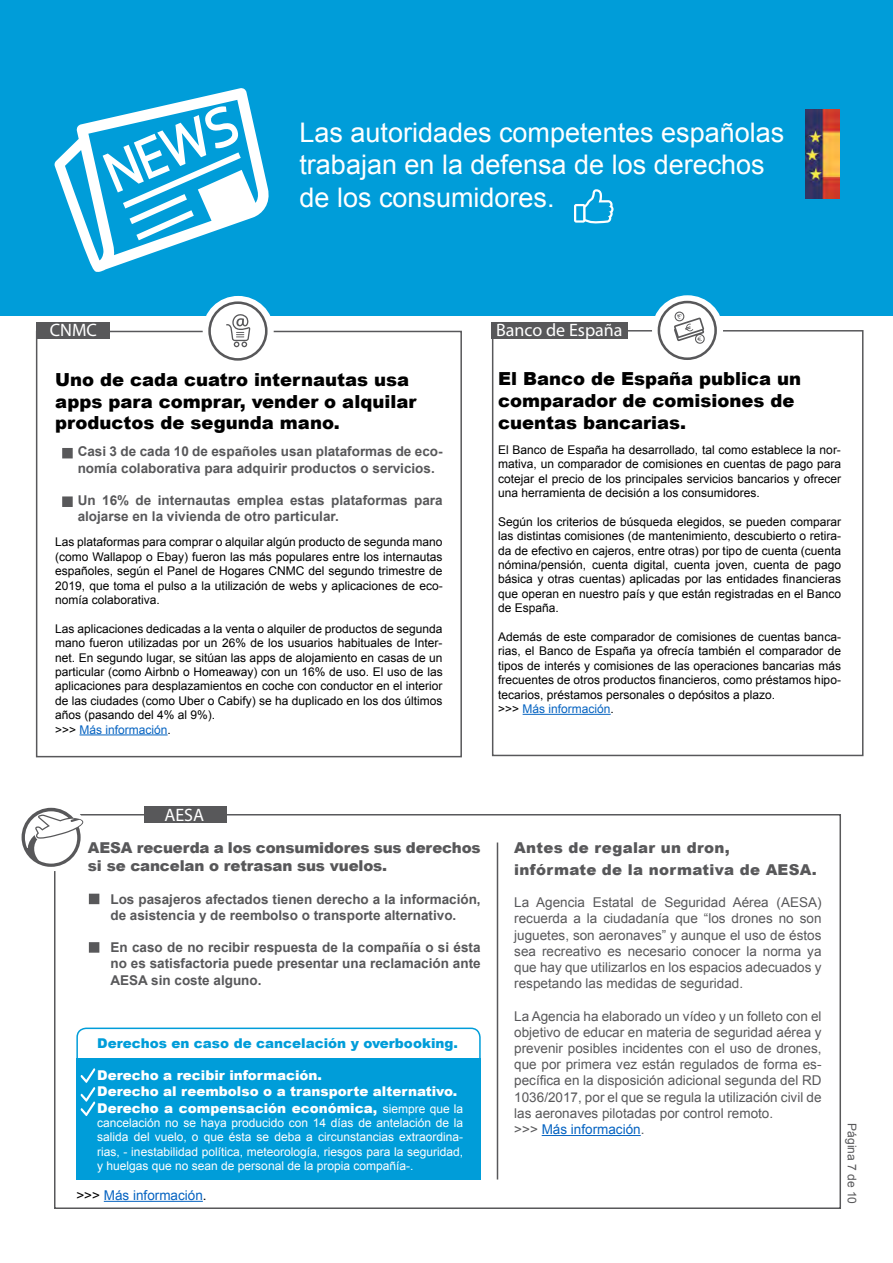
<style>
.page{position:relative;width:893px;height:1263px;background:#fff}
.page>*{position:absolute;margin:0;border:0;box-sizing:border-box;transform-origin:0 0}
.t1{font:27px/32.4px "Arial";color:#fff}
.t2{font:900 18px/21.6px "Arial";color:#000}
.t3{font:18px "Myriad Pro";color:#fff}
.t4{font:900 15px/18px "Arial";letter-spacing:-.01em;color:#58585a}
.t5{font:900 15px/21.6px "Arial";letter-spacing:.02em;color:#58585a}
.t6{font:13.5px/16.2px "Arial";color:#58585a;text-align:justify}
.t7{font:700 13.5px/16.2px "Arial";color:#58585a}
.t8{font:900 13.5px/16.2px "Arial";color:#fff}
.t9{font:900 13.5px "Arial";color:#009dd9}
.t10{font:13.5px "Arial";color:#0563c1}
.t11{font:12px/14.4px "Arial";color:#000;text-align:justify}
.t12{font:12px/14.4px "Arial";color:#fff;text-align:justify}
.t13{font:12px "Arial";color:#58585a}
.s1{color:#0563c1}
.s2{font-weight:400;font-size:12px}
.s3{color:#000}
</style>
<div class="page">
<hr style="left:80px;top:734px;width:88px;height:1px;background:#0563c1">
<div style="left:0;top:0;width:893px;height:315px;background:#009dd9"></div>
<div style="left:54px;top:814px;width:787px;height:395px;border:2px solid #58585a"></div>
<div style="left:62px;top:496px;width:11px;height:11px;background:#58585a;border:2px solid #58585a"></div>
<div style="left:62px;top:448px;width:11px;height:10px;background:#58585a;border:2px solid #58585a"></div>
<div style="left:36px;top:331px;width:426px;height:426px;border:2px solid #58585a"></div>
<div style="left:203px;top:297px;width:70px;height:68px;background:#fff;border-radius:50%"></div>
<div style="left:203px;top:296px;width:71px;height:69px;border:2px solid #fff;border-radius:50%"></div>
<div style="left:208px;top:301px;width:60px;height:60px;border:3px solid #58585a;border-radius:50%"></div>
<svg style="left:226px;top:314px;width:24px;height:33px"></svg>
<div style="left:36px;top:323px;width:73px;height:16px;background:#58585a"></div>
<div style="left:144px;top:807px;width:82px;height:16px;background:#58585a"></div>
<div style="left:18px;top:802px;width:69px;height:68px;background:#fff;border-radius:50%"></div>
<div style="left:17px;top:802px;width:71px;height:69px;border:2px solid #fff;border-radius:50%"></div>
<svg style="left:22px;top:808px;width:62px;height:59px"></svg>
<div style="left:492px;top:330px;width:371px;height:426px;border:2px solid #58585a"></div>
<svg style="left:653px;top:296px;width:69px;height:68px"></svg>
<div style="left:652px;top:295px;width:71px;height:70px;border:2px solid #fff;border-radius:50%"></div>
<div style="left:658px;top:301px;width:59px;height:59px;border:3px solid #58585a;border-radius:50%"></div>
<svg style="left:674px;top:312px;width:31px;height:32px"></svg>
<hr style="left:523px;top:714px;width:88px;height:1px;background:#0563c1">
<div style="left:492px;top:322px;width:136px;height:16px;background:#58585a"></div>
<div style="left:76px;top:1027px;width:405px;height:48px;border:2px solid #009dd9;border-radius:9px"></div>
<div style="left:76px;top:1057px;width:405px;height:122px;background:#009dd9"></div>
<svg style="left:81px;top:1068px;width:14px;height:48px"></svg>
<hr style="left:104px;top:1201px;width:99px;height:1px;background:#0563c1">
<hr style="left:497px;top:842px;width:1px;height:337px;background:#58585a">
<hr style="left:542px;top:1135px;width:99px;height:1px;background:#0563c1">
<div style="left:89px;top:942px;width:10px;height:11px;background:#58585a;border:2px solid #58585a"></div>
<div style="left:89px;top:894px;width:10px;height:10px;background:#58585a"></div>
<svg style="left:54px;top:88px;width:215px;height:184px"></svg>
<img style="left:805px;top:110px;width:34px;height:89px">
<svg style="left:574px;top:189px;width:40px;height:34px"></svg>
<h2 class="t3" style="left:50px;top:319px;width:49px">CNMC</h2>
<h1 class="t1" style="left:299px;top:116px;width:486px">Las autoridades competentes españolas trabajan en la defensa de los derechos de los consumidores.</h1>
<h2 class="t3" style="left:496px;top:318px;width:128px">Banco de España</h2>
<h2 class="t2" style="left:55px;top:368px;width:363px">Uno de cada cuatro internautas usa apps para comprar, vender o alquilar productos de segunda mano.</h2>
<p class="t7" style="left:78px;top:444px;width:366px">Casi 3 de cada 10 de españoles usan plataformas de eco&shy;nomía colaborativa para adquirir productos o servicios.</p>
<p class="t7" style="left:78px;top:492px;width:366px">Un 16% de internautas emplea estas plataformas para alojarse en la vivienda de otro particular.</p>
<p class="t11" style="left:55px;top:535px;width:389px">Las plataformas para comprar o alquilar algún producto de segunda mano (como Wallapop o Ebay) fueron las más populares entre los internautas españoles, según el Panel de Hogares CNMC del segundo trimestre de 2019, que toma el pulso a la utilización de webs y aplicaciones de eco&shy;nomía colaborativa.</p>
<p class="t11" style="left:55px;top:621px;width:389px;text-align:left">Las aplicaciones dedicadas a la venta o alquiler de productos de segunda mano fueron utilizadas por un 26% de los usuarios habituales de Inter&shy;net. En segundo lugar, se sitúan las apps de alojamiento en casas de un particular (como Airbnb o Homeaway) con un 16% de uso. El uso de las aplicaciones para desplazamientos en coche con conductor en el interior de las ciudades (como Uber o Cabify) se ha duplicado en los dos últimos años (pasando del 4% al 9%).<br>&gt;&gt;&gt; <span class="s1">Más información</span>.</p>
<h2 class="t2" style="left:498px;top:368px;width:305px">El Banco de España publica un comparador de comisiones de cuentas bancarias.</h2>
<p class="t11" style="left:498px;top:442px;width:344px">El Banco de España ha desarrollado, tal como establece la nor&shy;mativa, un comparador de comisiones en cuentas de pago para cotejar el precio de los principales servicios bancarios y ofrecer una herramienta de decisión a los consumidores.</p>
<p class="t11" style="left:498px;top:514px;width:344px">Según los criterios de búsqueda elegidos, se pueden comparar las distintas comisiones (de mantenimiento, descubierto o retira&shy;da de efectivo en cajeros, entre otras) por tipo de cuenta (cuenta nómina/pensión, cuenta digital, cuenta joven, cuenta de pago básica y otras cuentas) aplicadas por las entidades financieras que operan en nuestro país y que están registradas en el Banco de España.</p>
<p class="t11" style="left:498px;top:629px;width:344px;text-align:left">Además de este comparador de comisiones de cuentas banca&shy;rias, el Banco de España ya ofrecía también el comparador de tipos de interés y comisiones de las operaciones bancarias más frecuentes de otros productos financieros, como préstamos hipo&shy;tecarios, préstamos personales o depósitos a plazo.<br>&gt;&gt;&gt; <span class="s1">Más información</span>.</p>
<h2 class="t3" style="left:164px;top:804px;width:41px">AESA</h2>
<p class="t4" style="left:88px;top:838px;width:394px">AESA recuerda a los consumidores sus derechos si se cancelan o retrasan sus vuelos.</p>
<p class="t7" style="left:110px;top:891px;width:372px">Los pasajeros afectados tienen derecho a la información, de asistencia y de reembolso o transporte alternativo.</p>
<p class="t7" style="left:110px;top:939px;width:372px;text-align:justify">En caso de no recibir respuesta de la compañía o si ésta no es satisfactoria puede presentar una reclamación ante AESA sin coste alguno.</p>
<p class="t9" style="left:97px;top:1033px;width:362px">Derechos en caso de cancelación y overbooking.</p>
<p class="t8" style="left:97px;top:1067px;width:368px">Derecho a recibir información.<br>Derecho al reembolso o a transporte alternativo.<br>Derecho a compensación económica, <span class="s2">siempre que la</span></p>
<p class="t12" style="left:97px;top:1115px;width:368px">cancelación no se haya producido con 14 días de antelación de la salida del vuelo, o que ésta se deba a circunstancias extraordina&shy;rias, - inestabilidad política, meteorología, riesgos para la seguridad, y huelgas que no sean de personal de la propia compañía-.</p>
<p class="t10" style="left:76px;top:1186px;width:132px"><span class="s3">&gt;&gt;&gt;</span> Más información<span class="s3">.</span></p>
<p class="t5" style="left:514px;top:837px;width:304px">Antes de regalar un dron,<br>infórmate de la normativa de AESA.</p>
<p class="t6" style="left:514px;top:894px;width:309px">La Agencia Estatal de Seguridad Aérea (AESA) recuerda a la ciudadanía que “los drones no son juguetes, son aeronaves” y aunque el uso de éstos sea recreativo es necesario conocer la norma ya que hay que utilizarlos en los espacios adecuados y respetando las medidas de seguridad.</p>
<p class="t6" style="left:514px;top:1008px;width:309px;text-align:left">La Agencia ha elaborado un vídeo y un folleto con el objetivo de educar en materia de seguridad aérea y prevenir posibles incidentes con el uso de drones, que por primera vez están regulados de forma es&shy;pecífica en la disposición adicional segunda del RD 1036/2017, por el que se regula la utilización civil de las aeronaves pilotadas por control remoto.<br>&gt;&gt;&gt; <span class="s1">Más información</span>.</p>
<p class="t13" style="left:860px;top:1123px;width:82px;rotate:90deg">Página 7 de 10</p>
</div>
